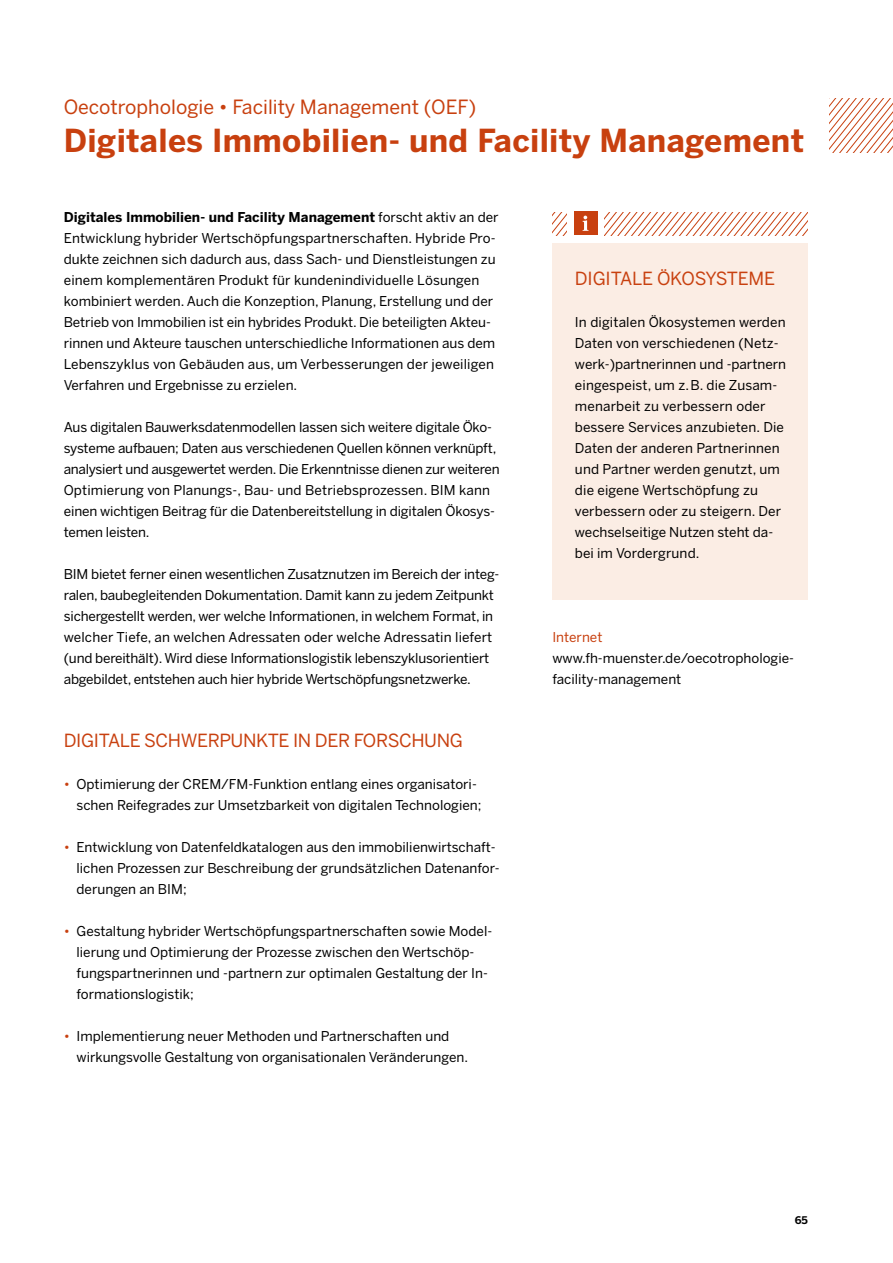
<style>
.page{position:relative;width:893px;height:1263px;background:#fff}
.page>*{position:absolute;margin:0;border:0;box-sizing:border-box;transform-origin:0 0}
.t1{font:700 31.5px "Benton Sans";letter-spacing:.01em;color:#c8400f}
.t2{font:19.5px "Benton Sans";color:#c8400f}
.Box_Head{font:18px "Benton Sans";letter-spacing:-.02em;color:#c8400f}
.Box_p{font:13.5px/21px "Benton Sans";color:#000}
.t3{font:13.5px "Benton Sans";color:#c8400f}
.t4{font:700 10.5px "Benton Sans";color:#000}
.s1{color:#fff}
.s2{font-weight:700}
.s3{color:#c8400f}
</style>
<div class="page">
<svg style="left:829px;top:98px;width:64px;height:54px"></svg>
<div style="left:552px;top:243px;width:255px;height:357px;background:#fbede4"></div>
<svg style="left:552px;top:212px;width:14px;height:23px"></svg>
<div style="left:574px;top:211px;width:23px;height:24px;background:#c8400f"></div>
<svg style="left:605px;top:212px;width:202px;height:23px"></svg>
<svg style="left:583px;top:216px;width:6px;height:15px"></svg>
<h2 class="t2" style="left:64px;top:96px;width:419px">Oecotrophologie • Facility Management (OEF)<span class="s1">:</span></h2>
<h2 class="t1" style="left:64px;top:122px;width:742px">Digitales Immobilien- und Facility Management</h2>
<p class="Box_p" style="left:64px;top:206px;width:436px"><span class="s2">Digitales Immobilien- und Facility Management</span> forscht aktiv an der Entwicklung hybrider Wertschöpfungspartnerschaften. Hybride Pro&shy;dukte zeichnen sich dadurch aus, dass Sach- und Dienstleistungen zu einem komplementären Produkt für kundenindividuelle Lösungen kombiniert werden. Auch die Konzeption, Planung, Erstellung und der Betrieb von Immobilien ist ein hybrides Produkt. Die beteiligten Akteu&shy;rinnen und Akteure tauschen unterschiedliche Informationen aus dem Lebenszyklus von Gebäuden aus, um Verbesserungen der jeweiligen Verfahren und Ergebnisse zu erzielen.</p>
<p class="Box_p" style="left:64px;top:416px;width:437px">Aus digitalen Bauwerksdatenmodellen lassen sich weitere digitale Öko&shy;systeme aufbauen; Daten aus verschiedenen Quellen können verknüpft, analysiert und ausgewertet werden. Die Erkenntnisse dienen zur weiteren Optimierung von Planungs-, Bau- und Betriebsprozessen. BIM kann einen wichtigen Beitrag für die Datenbereitstellung in digitalen Ökosys&shy;temen leisten.</p>
<p class="Box_p" style="left:64px;top:563px;width:437px">BIM bietet ferner einen wesentlichen Zusatznutzen im Bereich der integ&shy;ralen, baubegleitenden Dokumentation. Damit kann zu jedem Zeitpunkt sichergestellt werden, wer welche Informationen, in welchem Format, in welcher Tiefe, an welchen Adressaten oder welche Adressatin liefert (und bereithält). Wird diese Informationslogistik lebenszyklusorientiert abgebildet, entstehen auch hier hybride Wertschöpfungsnetzwerke.</p>
<h3 class="Box_Head" style="left:64px;top:730px;width:401px">DIGITALE SCHWERPUNKTE IN DER FORSCHUNG</h3>
<p class="Box_p" style="left:77px;top:773px;width:406px;text-indent:-13px"><span class="s3">•</span> Optimierung der CREM/FM-Funktion entlang eines organisatori&shy;schen Reifegrades zur Umsetzbarkeit von digitalen Technologien;</p>
<p class="Box_p" style="left:77px;top:836px;width:424px;text-indent:-13px"><span class="s3">•</span> Entwicklung von Datenfeldkatalogen aus den immobilienwirtschaft&shy;lichen Prozessen zur Beschreibung der grundsätzlichen Datenanfor&shy;derungen an BIM;</p>
<p class="Box_p" style="left:77px;top:920px;width:417px;text-indent:-13px"><span class="s3">•</span> Gestaltung hybrider Wertschöpfungspartnerschaften sowie Model&shy;lierung und Optimierung der Prozesse zwischen den Wertschöp&shy;fungspartnerinnen und -partnern zur optimalen Gestaltung der In&shy;formationslogistik;</p>
<p class="Box_p" style="left:77px;top:1025px;width:393px;text-indent:-13px"><span class="s3">•</span> Implementierung neuer Methoden und Partnerschaften und wirkungsvolle Gestaltung von organisationalen Veränderungen.</p>
<p class="Box_Head" style="left:575px;top:268px;width:202px">DIGITALE ÖKOSYSTEME</p>
<p class="Box_p" style="left:575px;top:311px;width:213px">In digitalen Ökosystemen werden<br>Daten von verschiedenen (Netz&shy;werk-)partnerinnen und -partnern eingespeist, um z.B. die Zusam&shy;menarbeit zu verbessern oder bessere Services anzubieten. Die<br>Daten der anderen Partnerinnen und Partner werden genutzt, um die eigene Wertschöpfung zu verbessern oder zu steigern. Der wechselseitige Nutzen steht da&shy;bei im Vordergrund.</p>
<h4 class="t3" style="left:552px;top:629px;width:52px">Internet</h4>
<p class="Box_p" style="left:552px;top:647px;width:243px">www.fh-muenster.de/oecotrophologie&shy;facility-management</p>
<p class="t4" style="left:795px;top:1214px;width:15px">65</p>
</div>
